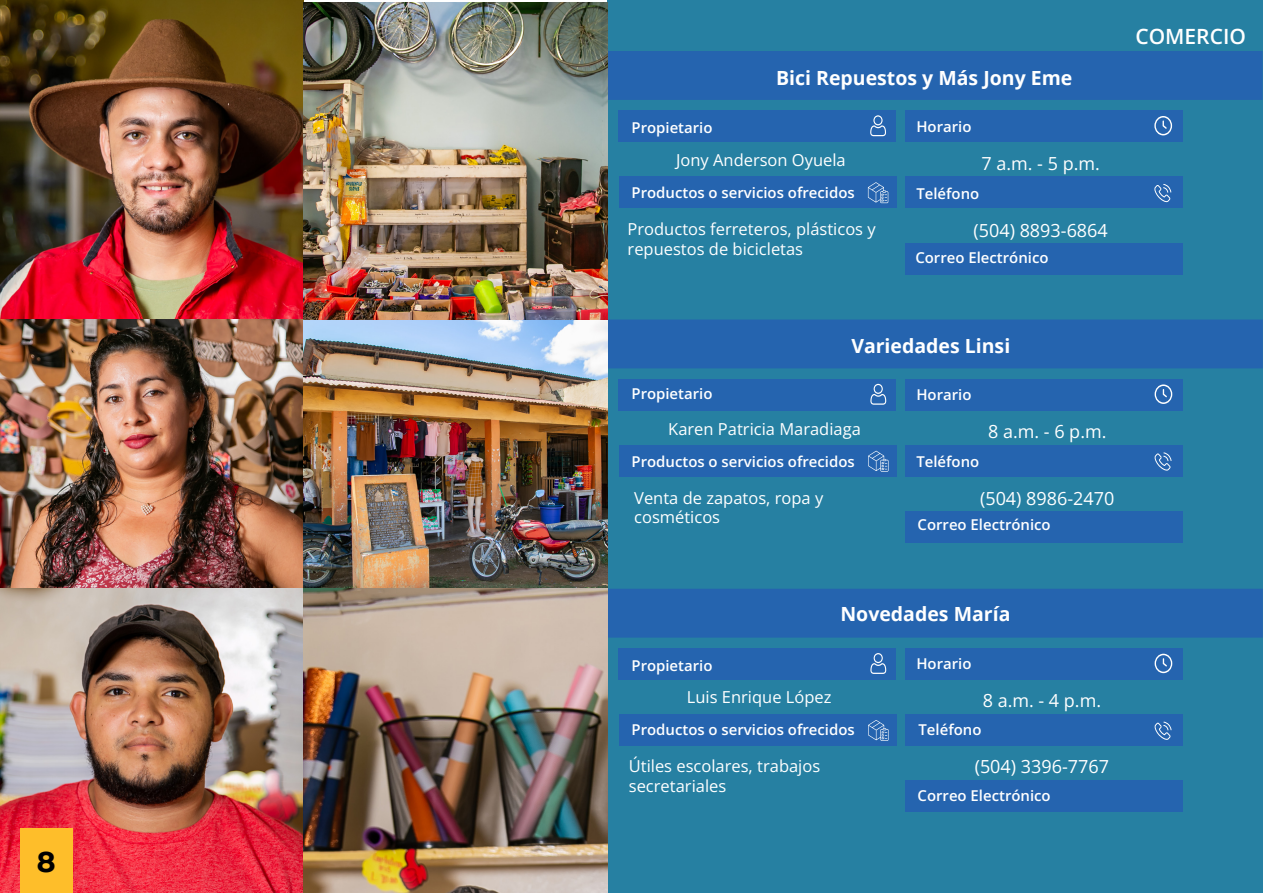
<style>
.page{position:relative;width:1263px;height:893px;background:#fff}
.page>*{position:absolute;margin:0;border:0;box-sizing:border-box;transform-origin:0 0}
.t1{font:700 28.5px "Montserrat";color:#000001}
.t2{font:600 21px "Open Sans";color:#fff}
.t3{font:700 19.5px "Open Sans";color:#fff}
.t4{font:18px "Open Sans";color:#fff}
.t5{font:16.5px/19.8px "Open Sans";color:#fff}
.t6{font:600 15px "Open Sans";color:#fff}
</style>
<div class="page">
<div style="left:608px;top:0;width:655px;height:893px;background:#2680a2"></div>
<div style="left:607px;top:51px;width:655px;height:49px;background:#2564af"></div>
<div style="left:618px;top:111px;width:277px;height:31px;background:#2564af"></div>
<div style="left:619px;top:177px;width:277px;height:31px;background:#2564af"></div>
<div style="left:905px;top:110px;width:278px;height:32px;background:#2564af"></div>
<div style="left:905px;top:177px;width:277px;height:31px;background:#2564af"></div>
<svg style="left:1154px;top:184px;width:17px;height:18px"></svg>
<svg style="left:1154px;top:116px;width:18px;height:19px"></svg>
<svg style="left:870px;top:115px;width:16px;height:21px"></svg>
<svg style="left:868px;top:182px;width:20px;height:21px"></svg>
<div style="left:905px;top:243px;width:278px;height:31px;background:#2564af"></div>
<div style="left:608px;top:319px;width:655px;height:49px;background:#2564af"></div>
<div style="left:618px;top:379px;width:278px;height:32px;background:#2564af"></div>
<div style="left:619px;top:445px;width:277px;height:32px;background:#2564af"></div>
<div style="left:905px;top:379px;width:278px;height:31px;background:#2564af"></div>
<div style="left:905px;top:445px;width:278px;height:32px;background:#2564af"></div>
<svg style="left:1154px;top:452px;width:17px;height:19px"></svg>
<svg style="left:1154px;top:384px;width:18px;height:20px"></svg>
<svg style="left:870px;top:384px;width:16px;height:21px"></svg>
<svg style="left:868px;top:451px;width:20px;height:21px"></svg>
<div style="left:905px;top:511px;width:278px;height:32px;background:#2564af"></div>
<div style="left:608px;top:589px;width:655px;height:49px;background:#2564af"></div>
<div style="left:618px;top:648px;width:278px;height:32px;background:#2564af"></div>
<div style="left:619px;top:714px;width:277px;height:32px;background:#2564af"></div>
<div style="left:905px;top:648px;width:278px;height:32px;background:#2564af"></div>
<div style="left:905px;top:714px;width:278px;height:32px;background:#2564af"></div>
<svg style="left:1154px;top:722px;width:17px;height:18px"></svg>
<svg style="left:1154px;top:654px;width:18px;height:19px"></svg>
<svg style="left:870px;top:653px;width:16px;height:21px"></svg>
<svg style="left:868px;top:720px;width:20px;height:21px"></svg>
<div style="left:905px;top:781px;width:278px;height:31px;background:#2564af"></div>
<img style="left:0;top:0;width:304px;height:893px">
<img style="left:304px;top:2px;width:304px;height:890px">
<div style="left:20px;top:828px;width:53px;height:65px;background:#febe2a"></div>
<h1 class="t1" style="left:37px;top:841px;width:20px">8</h1>
<p class="t6" style="left:631px;top:117px;width:83px">Propietario</p>
<p class="t3" style="left:776px;top:64px;width:298px">Bici Repuestos y Más Jony Eme</p>
<p class="t6" style="left:916px;top:116px;width:57px">Horario</p>
<p class="t5" style="left:676px;top:149px;width:171px">Jony Anderson Oyuela</p>
<p class="t6" style="left:631px;top:182px;width:225px">Productos o servicios ofrecidos</p>
<p class="t4" style="left:981px;top:151px;width:120px">7 a.m. - 5 p.m.</p>
<p class="t6" style="left:916px;top:183px;width:64px">Teléfono</p>
<p class="t5" style="left:628px;top:219px;width:250px">Productos ferreteros, plásticos y repuestos de bicicletas</p>
<p class="t4" style="left:973px;top:218px;width:136px">(504) 8893-6864</p>
<p class="t6" style="left:915px;top:247px;width:135px">Correo Electrónico</p>
<h2 class="t2" style="left:1135px;top:22px;width:112px">COMERCIO</h2>
<p class="t6" style="left:631px;top:383px;width:82px">Propietario</p>
<p class="t3" style="left:851px;top:332px;width:160px">Variedades Linsi</p>
<p class="t6" style="left:916px;top:384px;width:57px">Horario</p>
<p class="t5" style="left:668px;top:419px;width:194px">Karen Patricia Maradiaga</p>
<p class="t6" style="left:631px;top:451px;width:225px">Productos o servicios ofrecidos</p>
<p class="t6" style="left:916px;top:451px;width:64px">Teléfono</p>
<p class="t4" style="left:988px;top:419px;width:120px">8 a.m. - 6 p.m.</p>
<p class="t5" style="left:634px;top:487px;width:191px">Venta de zapatos, ropa y cosméticos</p>
<p class="t4" style="left:980px;top:486px;width:136px">(504) 8986-2470</p>
<p class="t6" style="left:917px;top:515px;width:135px">Correo Electrónico</p>
<p class="t3" style="left:840px;top:600px;width:172px">Novedades María</p>
<p class="t6" style="left:631px;top:655px;width:82px">Propietario</p>
<p class="t5" style="left:687px;top:687px;width:146px">Luis Enrique López</p>
<p class="t6" style="left:916px;top:654px;width:57px">Horario</p>
<p class="t4" style="left:983px;top:688px;width:120px">8 a.m. - 4 p.m.</p>
<p class="t6" style="left:631px;top:719px;width:225px">Productos o servicios ofrecidos</p>
<p class="t6" style="left:918px;top:719px;width:64px">Teléfono</p>
<p class="t5" style="left:629px;top:755px;width:193px">Útiles escolares, trabajos secretariales</p>
<p class="t4" style="left:975px;top:754px;width:136px">(504) 3396-7767</p>
<p class="t6" style="left:917px;top:785px;width:135px">Correo Electrónico</p>
</div>
